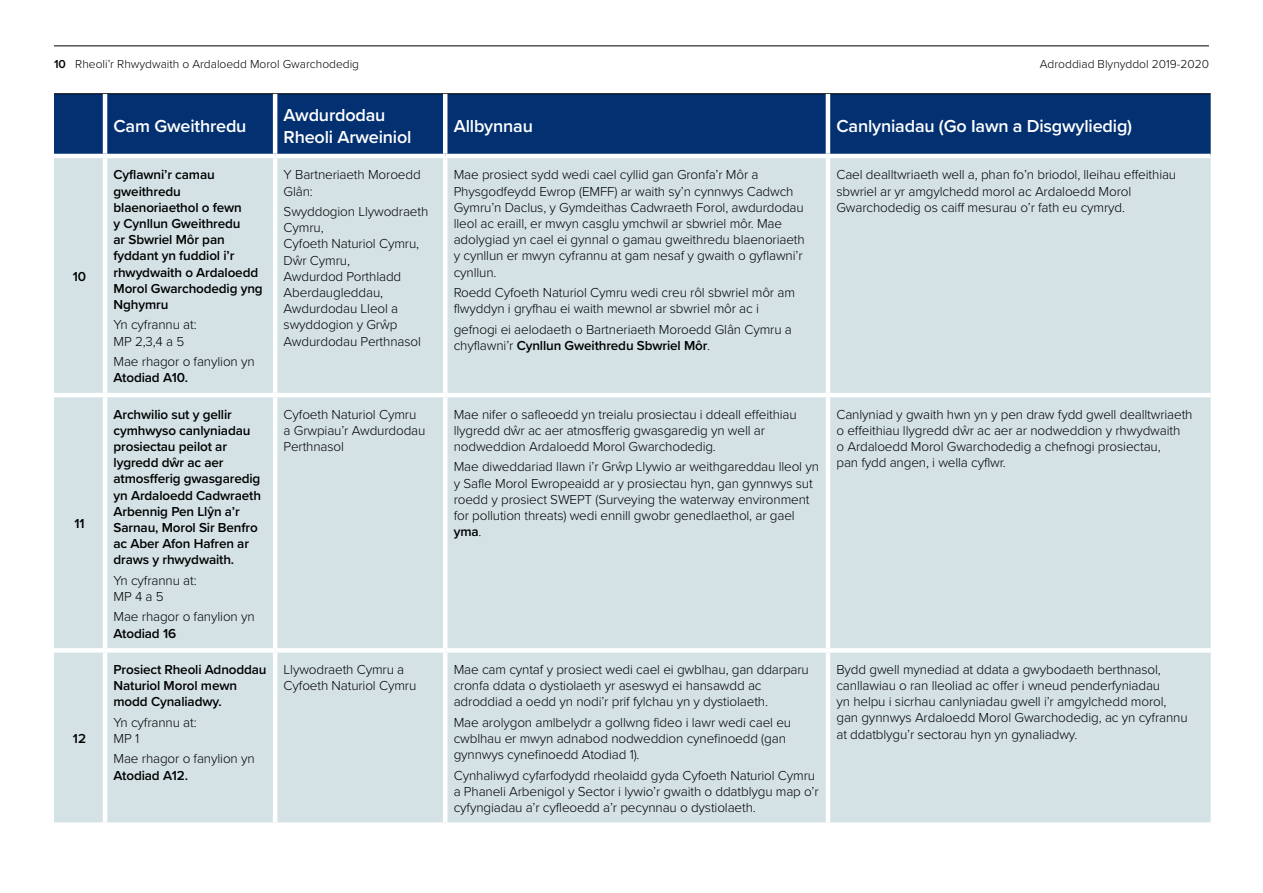
<style>
.page{position:relative;width:1263px;height:893px;background:#fff}
.page>*{position:absolute;margin:0;border:0;box-sizing:border-box;transform-origin:0 0}
.t1{font:600 18px/22.5px "Proxima Nova";letter-spacing:-.01em;color:#fff}
.t2{font:300 13.5px/16.2px "Proxima Nova";letter-spacing:-.01em;color:#000}
.t3{font:600 13.5px/16.2px "Proxima Nova";letter-spacing:-.01em;color:#000}
.t4{font:300 12px "Proxima Nova";color:#000}
.s1{font-weight:600}
</style>
<div class="page">
<hr style="left:54px;top:45px;width:1155px;height:1px;background:#000">
<div style="left:54px;top:94px;width:1157px;height:60px;background:#023071"></div>
<div style="left:54px;top:158px;width:1157px;height:664px;background:#d4e2e6"></div>
<hr style="left:54px;top:93px;width:51px;height:1px;background:#000">
<hr style="left:105px;top:93px;width:170px;height:1px;background:#000">
<hr style="left:103px;top:94px;width:4px;height:60px;background:#fff">
<hr style="left:275px;top:93px;width:170px;height:1px;background:#000">
<hr style="left:273px;top:94px;width:4px;height:60px;background:#fff">
<hr style="left:445px;top:93px;width:383px;height:1px;background:#000">
<hr style="left:443px;top:94px;width:4px;height:60px;background:#fff">
<hr style="left:103px;top:158px;width:4px;height:235px;background:#fff">
<hr style="left:273px;top:158px;width:4px;height:235px;background:#fff">
<hr style="left:443px;top:158px;width:4px;height:235px;background:#fff">
<hr style="left:54px;top:393px;width:51px;height:4px;background:#fff">
<hr style="left:105px;top:393px;width:170px;height:4px;background:#fff">
<hr style="left:103px;top:397px;width:4px;height:251px;background:#fff">
<hr style="left:275px;top:393px;width:170px;height:4px;background:#fff">
<hr style="left:273px;top:397px;width:4px;height:251px;background:#fff">
<hr style="left:445px;top:393px;width:383px;height:4px;background:#fff">
<hr style="left:443px;top:397px;width:4px;height:251px;background:#fff">
<div style="left:54px;top:648px;width:51px;height:5px;background:#fff"></div>
<div style="left:105px;top:648px;width:170px;height:5px;background:#fff"></div>
<hr style="left:103px;top:653px;width:4px;height:169px;background:#fff">
<div style="left:275px;top:648px;width:170px;height:5px;background:#fff"></div>
<hr style="left:273px;top:653px;width:4px;height:169px;background:#fff">
<div style="left:445px;top:648px;width:383px;height:5px;background:#fff"></div>
<hr style="left:443px;top:653px;width:4px;height:169px;background:#fff">
<hr style="left:828px;top:93px;width:383px;height:1px;background:#000">
<hr style="left:826px;top:94px;width:4px;height:60px;background:#fff">
<hr style="left:826px;top:158px;width:4px;height:235px;background:#fff">
<hr style="left:828px;top:393px;width:383px;height:4px;background:#fff">
<hr style="left:826px;top:397px;width:4px;height:251px;background:#fff">
<div style="left:828px;top:648px;width:383px;height:5px;background:#fff"></div>
<hr style="left:826px;top:653px;width:4px;height:169px;background:#fff">
<p class="t4" style="left:54px;top:56px;width:307px"><span class="s1">10</span> Rheoli’r Rhwydwaith o Ardaloedd Morol Gwarchodedig</p>
<p class="t4" style="left:1040px;top:56px;width:171px">Adroddiad Blynyddol 2019-2020</p>
<p class="t3" style="left:73px;top:268px;width:15px">10</p>
<p class="t3" style="left:74px;top:515px;width:12px">11</p>
<p class="t3" style="left:73px;top:730px;width:15px">12</p>
<h1 class="t1" style="left:114px;top:114px;width:134px">Cam Gweithredu</h1>
<h1 class="t1" style="left:284px;top:103px;width:129px">Awdurdodau<br>Rheoli Arweiniol</h1>
<h1 class="t1" style="left:454px;top:114px;width:81px">Allbynnau</h1>
<h1 class="t1" style="left:836px;top:114px;width:297px">Canlyniadau (Go Iawn a Disgwyliedig)</h1>
<p class="t3" style="left:114px;top:166px;width:151px">Cyflawni’r camau gweithredu blaenoriaethol o fewn<br>y Cynllun Gweithredu<br>ar Sbwriel Môr pan fyddant yn fuddiol i’r rhwydwaith o Ardaloedd<br>Morol Gwarchodedig yng<br>Nghymru</p>
<p class="t2" style="left:114px;top:316px;width:85px">Yn cyfrannu at:<br>MP 2,3,4 a 5</p>
<p class="t2" style="left:114px;top:353px;width:143px">Mae rhagor o fanylion yn</p>
<p class="t3" style="left:114px;top:369px;width:76px">Atodiad A10.</p>
<p class="t3" style="left:114px;top:405px;width:149px">Archwilio sut y gellir cymhwyso canlyniadau prosiectau peilot ar lygredd dŵr ac aer atmosfferig gwasgaredig yn Ardaloedd Cadwraeth<br>Arbennig Pen Llŷn a’r<br>Sarnau, Morol Sir Benfro ac Aber Afon Hafren ar draws y rhwydwaith.</p>
<p class="t2" style="left:114px;top:571px;width:85px">Yn cyfrannu at:<br>MP 4 a 5</p>
<p class="t2" style="left:114px;top:608px;width:143px">Mae rhagor o fanylion yn</p>
<p class="t3" style="left:114px;top:625px;width:64px">Atodiad 16</p>
<p class="t3" style="left:114px;top:661px;width:155px">Prosiect Rheoli Adnoddau<br>Naturiol Morol mewn modd Cynaliadwy.</p>
<p class="t2" style="left:114px;top:713px;width:85px">Yn cyfrannu at:<br>MP 1</p>
<p class="t2" style="left:114px;top:750px;width:143px">Mae rhagor o fanylion yn</p>
<p class="t3" style="left:114px;top:766px;width:76px">Atodiad A12.</p>
<p class="t2" style="left:284px;top:166px;width:139px">Y Bartneriaeth Moroedd<br>Glân:</p>
<p class="t2" style="left:284px;top:203px;width:146px">Swyddogion Llywodraeth<br>Cymru,<br>Cyfoeth Naturiol Cymru,<br>Dŵr Cymru,<br>Awdurdod Porthladd<br>Aberdaugleddau,<br>Awdurdodau Lleol a swyddogion y Grŵp<br>Awdurdodau Perthnasol</p>
<p class="t2" style="left:454px;top:166px;width:352px">Mae prosiect sydd wedi cael cyllid gan Gronfa’r Môr a Physgodfeydd Ewrop (EMFF) ar waith sy’n cynnwys Cadwch Gymru’n Daclus, y Gymdeithas Cadwraeth Forol, awdurdodau lleol ac eraill, er mwyn casglu ymchwil ar sbwriel môr. Mae adolygiad yn cael ei gynnal o gamau gweithredu blaenoriaeth y cynllun er mwyn cyfrannu at gam nesaf y gwaith o gyflawni’r cynllun.</p>
<p class="t2" style="left:454px;top:284px;width:343px">Roedd Cyfoeth Naturiol Cymru wedi creu rôl sbwriel môr am flwyddyn i gryfhau ei waith mewnol ar sbwriel môr ac i</p>
<p class="t2" style="left:454px;top:320px;width:340px">gefnogi ei aelodaeth o Bartneriaeth Moroedd Glân Cymru a chyflawni’r <span class="s1">Cynllun Gweithredu Sbwriel Môr</span>.</p>
<p class="t2" style="left:836px;top:166px;width:341px">Cael dealltwriaeth well a, phan fo’n briodol, lleihau effeithiau sbwriel ar yr amgylchedd morol ac Ardaloedd Morol<br>Gwarchodedig os caiff mesurau o’r fath eu cymryd.</p>
<p class="t2" style="left:284px;top:405px;width:143px">Cyfoeth Naturiol Cymru a Grwpiau’r Awdurdodau<br>Perthnasol</p>
<p class="t2" style="left:454px;top:405px;width:344px">Mae nifer o safleoedd yn treialu prosiectau i ddeall effeithiau llygredd dŵr ac aer atmosfferig gwasgaredig yn well ar nodweddion Ardaloedd Morol Gwarchodedig.</p>
<p class="t2" style="left:454px;top:458px;width:367px">Mae diweddariad llawn i’r Grŵp Llywio ar weithgareddau lleol yn y Safle Morol Ewropeaidd ar y prosiectau hyn, gan gynnwys sut roedd y prosiect SWEPT (Surveying the waterway environment for pollution threats) wedi ennill gwobr genedlaethol, ar gael <span class="s1">yma</span>.</p>
<p class="t2" style="left:836px;top:405px;width:358px">Canlyniad y gwaith hwn yn y pen draw fydd gwell dealltwriaeth o effeithiau llygredd dŵr ac aer ar nodweddion y rhwydwaith<br>o Ardaloedd Morol Gwarchodedig a chefnogi prosiectau,<br>pan fydd angen, i wella cyflwr.</p>
<p class="t2" style="left:284px;top:660px;width:134px">Llywodraeth Cymru a<br>Cyfoeth Naturiol Cymru</p>
<p class="t2" style="left:454px;top:660px;width:357px">Mae cam cyntaf y prosiect wedi cael ei gwblhau, gan ddarparu cronfa ddata o dystiolaeth yr aseswyd ei hansawdd ac adroddiad a oedd yn nodi’r prif fylchau yn y dystiolaeth.</p>
<p class="t2" style="left:454px;top:713px;width:339px">Mae arolygon amlbelydr a gollwng fideo i lawr wedi cael eu cwblhau er mwyn adnabod nodweddion cynefinoedd (gan gynnwys cynefinoedd Atodiad 1).</p>
<p class="t2" style="left:454px;top:766px;width:366px">Cynhaliwyd cyfarfodydd rheolaidd gyda Cyfoeth Naturiol Cymru a Phaneli Arbenigol y Sector i lywio’r gwaith o ddatblygu map o’r cyfyngiadau a’r cyfleoedd a’r pecynnau o dystiolaeth.</p>
<p class="t2" style="left:836px;top:660px;width:353px">Bydd gwell mynediad at ddata a gwybodaeth berthnasol, canllawiau o ran lleoliad ac offer i wneud penderfyniadau<br>yn helpu i sicrhau canlyniadau gwell i’r amgylchedd morol, gan gynnwys Ardaloedd Morol Gwarchodedig, ac yn cyfrannu at ddatblygu’r sectorau hyn yn gynaliadwy.</p>
</div>
